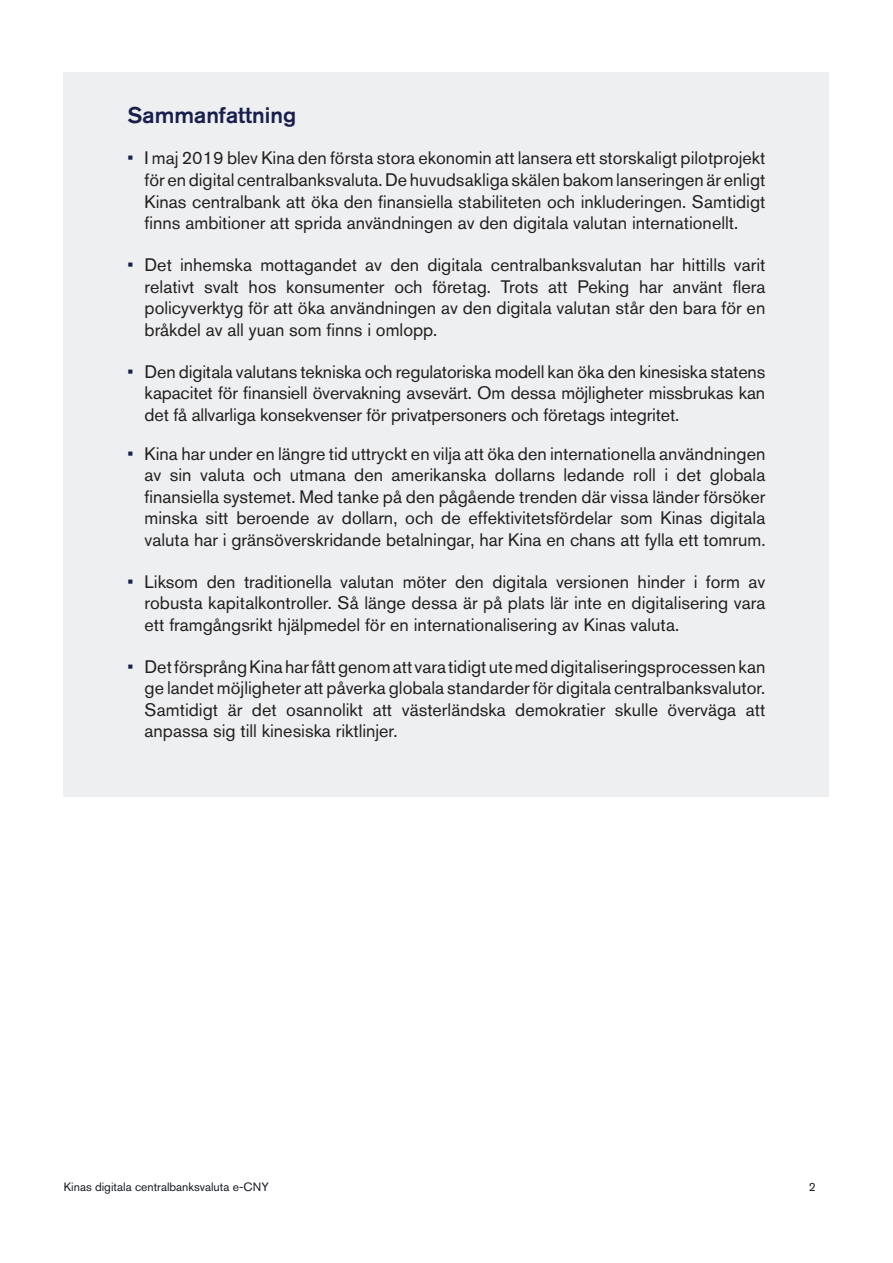
<style>
.page{position:relative;width:893px;height:1263px;background:#fff}
.page>*{position:absolute;margin:0;border:0;box-sizing:border-box;transform-origin:0 0}
.Rubrik_2{font:500 22.5px "Akzidenz Grotesk BE";color:#191f4c}
.t1{font:18px/21.6px "Akzidenz Grotesk BE";color:#231f20;text-align:justify}
.t2{font:12px "Akzidenz Grotesk BE";color:#161923}
.t3{font:12px "Akzidenz Grotesk BE";color:#231f20}
.s1{color:#191f4c}
</style>
<div class="page">
<div style="left:64px;top:72px;width:765px;height:725px;background:#edeff0"></div>
<p class="Rubrik_2" style="left:128px;top:102px;width:170px">Sammanfattning</p>
<p class="t1" style="left:145px;top:147px;width:622px;text-indent:-17px"><span class="s1">•</span> I maj 2019 blev Kina den första stora ekonomin att lansera ett storskaligt pilotprojekt för en digital centralbanksvaluta. De huvudsakliga skälen bakom lanseringen är enligt Kinas centralbank att öka den finansiella stabiliteten och inkluderingen. Samtidigt finns ambitioner att sprida användningen av den digitala valutan internationellt.</p>
<p class="t1" style="left:145px;top:254px;width:622px;text-indent:-17px"><span class="s1">•</span> Det inhemska mottagandet av den digitala centralbanksvalutan har hittills varit relativt svalt hos konsumenter och företag. Trots att Peking har använt flera policyverktyg för att öka användningen av den digitala valutan står den bara för en bråkdel av all yuan som finns i omlopp.</p>
<p class="t1" style="left:145px;top:360px;width:622px;text-indent:-17px"><span class="s1">•</span> Den digitala valutans tekniska och regulatoriska modell kan öka den kinesiska statens kapacitet för finansiell övervakning avsevärt. Om dessa möjligheter missbrukas kan det få allvarliga konsekvenser för privatpersoners och företags integritet.</p>
<p class="t1" style="left:145px;top:442px;width:622px;text-indent:-17px"><span class="s1">•</span> Kina har under en längre tid uttryckt en vilja att öka den internationella användningen av sin valuta och utmana den amerikanska dollarns ledande roll i det globala finansiella systemet. Med tanke på den pågående trenden där vissa länder försöker minska sitt beroende av dollarn, och de effektivitetsfördelar som Kinas digitala valuta har i gränsöverskridande betalningar, har Kina en chans att fylla ett tomrum.</p>
<p class="t1" style="left:145px;top:570px;width:622px;text-indent:-17px"><span class="s1">•</span> Liksom den traditionella valutan möter den digitala versionen hinder i form av robusta kapitalkontroller. Så länge dessa är på plats lär inte en digitalisering vara ett framgångsrikt hjälpmedel för en internationalisering av Kinas valuta.</p>
<p class="t1" style="left:145px;top:655px;width:622px;text-indent:-17px"><span class="s1">•</span> Det försprång Kina har fått genom att vara tidigt ute med digitaliseringsprocessen kan ge landet möjligheter att påverka globala standarder för digitala centralbanksvalutor.<br>Samtidigt är det osannolikt att västerländska demokratier skulle överväga att anpassa sig till kinesiska riktlinjer.</p>
<p class="t2" style="left:64px;top:1180px;width:207px">Kinas digitala centralbanksvaluta e-CNY</p>
<p class="t3" style="left:809px;top:1180px;width:8px">2</p>
</div>
